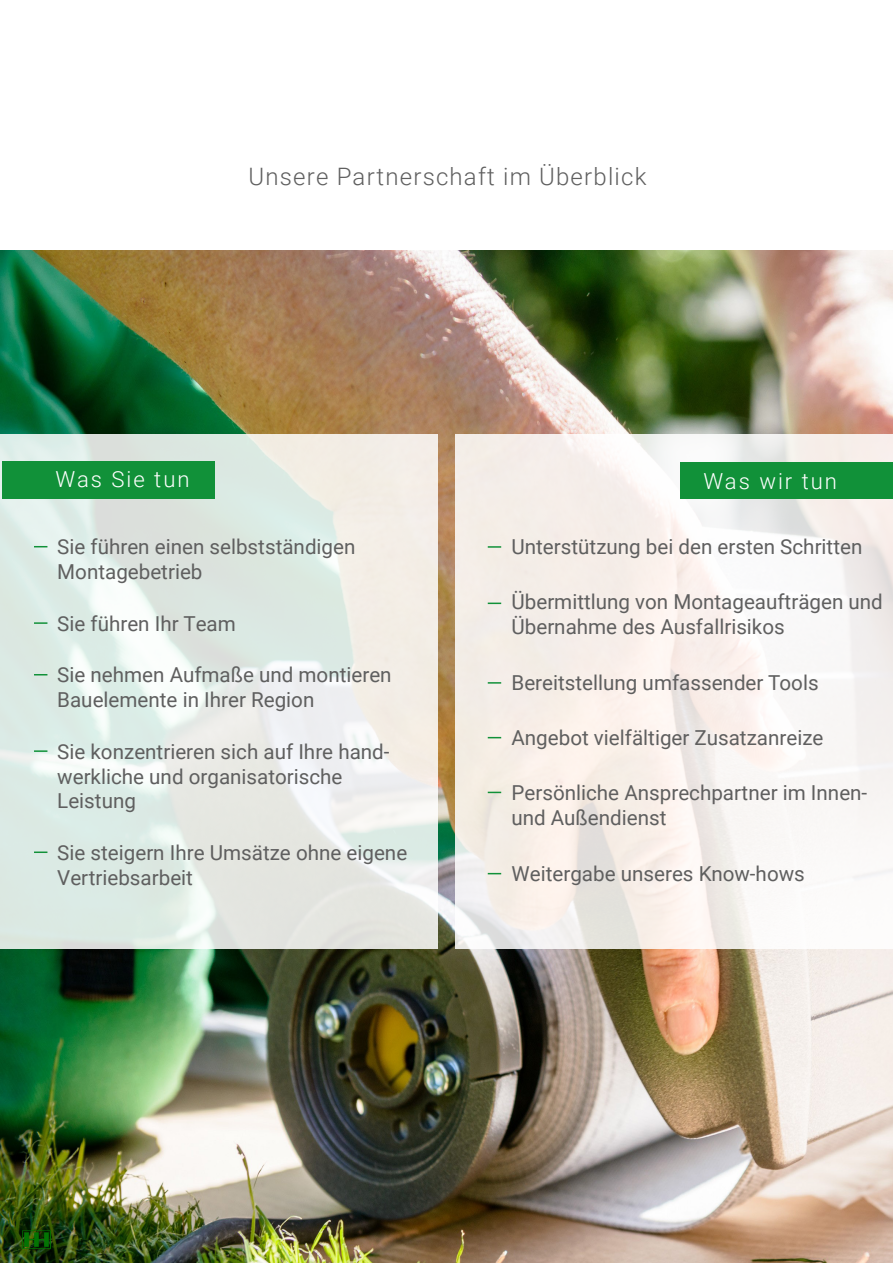
<style>
.page{position:relative;width:893px;height:1263px;background:#fff}
.page>*{position:absolute;margin:0;border:0;box-sizing:border-box;transform-origin:0 0}
.t1{font:300 24px "Roboto";letter-spacing:.05em;color:#5f5f5f}
.t2{font:300 22.05px "Roboto";letter-spacing:.09em;color:#fff}
.t3{font:20.55px/24.8px "Roboto";color:#5f5f5f}
</style>
<div class="page">
<img style="left:0;top:251px;width:893px;height:1012px">
<img style="left:23px;top:1231px;width:28px;height:17px">
<svg style="left:0;top:434px;width:437px;height:515px;background:#e5ebe6"></svg>
<div style="left:2px;top:461px;width:213px;height:38px;background:#119139"></div>
<svg style="left:455px;top:434px;width:438px;height:515px;fill:#f8f0eb"></svg>
<div style="left:680px;top:462px;width:213px;height:37px;background:#119139"></div>
<svg style="left:488px;top:603px;width:13px;height:1px"></svg>
<svg style="left:488px;top:682px;width:13px;height:2px"></svg>
<svg style="left:488px;top:737px;width:13px;height:1px"></svg>
<svg style="left:488px;top:792px;width:13px;height:1px"></svg>
<svg style="left:488px;top:873px;width:13px;height:1px"></svg>
<svg style="left:488px;top:546px;width:13px;height:2px"></svg>
<svg style="left:34px;top:546px;width:13px;height:1px"></svg>
<svg style="left:34px;top:622px;width:13px;height:2px"></svg>
<svg style="left:34px;top:674px;width:13px;height:1px"></svg>
<svg style="left:34px;top:750px;width:13px;height:2px"></svg>
<svg style="left:34px;top:851px;width:13px;height:2px"></svg>
<p class="t1" style="left:249px;top:160px;width:399px">Unsere Partnerschaft im Überblick</p>
<p class="t2" style="left:56px;top:464px;width:136px">Was Sie tun</p>
<p class="t2" style="left:703px;top:465px;width:135px">Was wir tun</p>
<p class="t3" style="left:57px;top:534px;width:300px">Sie führen einen selbstständigen<br>Montagebetrieb</p>
<p class="t3" style="left:57px;top:610px;width:180px">Sie führen Ihr Team</p>
<p class="t3" style="left:57px;top:662px;width:336px">Sie nehmen Aufmaße und montieren<br>Bauelemente in Ihrer Region</p>
<p class="t3" style="left:57px;top:738px;width:334px">Sie konzentrieren sich auf Ihre hand&shy;werkliche und organisatorische<br>Leistung</p>
<p class="t3" style="left:57px;top:839px;width:351px">Sie steigern Ihre Umsätze ohne eigene<br>Vertriebsarbeit</p>
<p class="t3" style="left:511px;top:534px;width:352px">Unterstützung bei den ersten Schritten</p>
<p class="t3" style="left:511px;top:589px;width:373px">Übermittlung von Montageaufträgen und<br>Übernahme des Ausfallrisikos</p>
<p class="t3" style="left:511px;top:670px;width:309px">Bereitstellung umfassender Tools</p>
<p class="t3" style="left:511px;top:725px;width:314px">Angebot vielfältiger Zusatzanreize</p>
<p class="t3" style="left:511px;top:779px;width:357px">Persönliche Ansprechpartner im Innen-</p>
<p class="t3" style="left:511px;top:804px;width:157px">und Außendienst</p>
<p class="t3" style="left:511px;top:861px;width:295px">Weitergabe unseres Know-hows</p>
</div>
